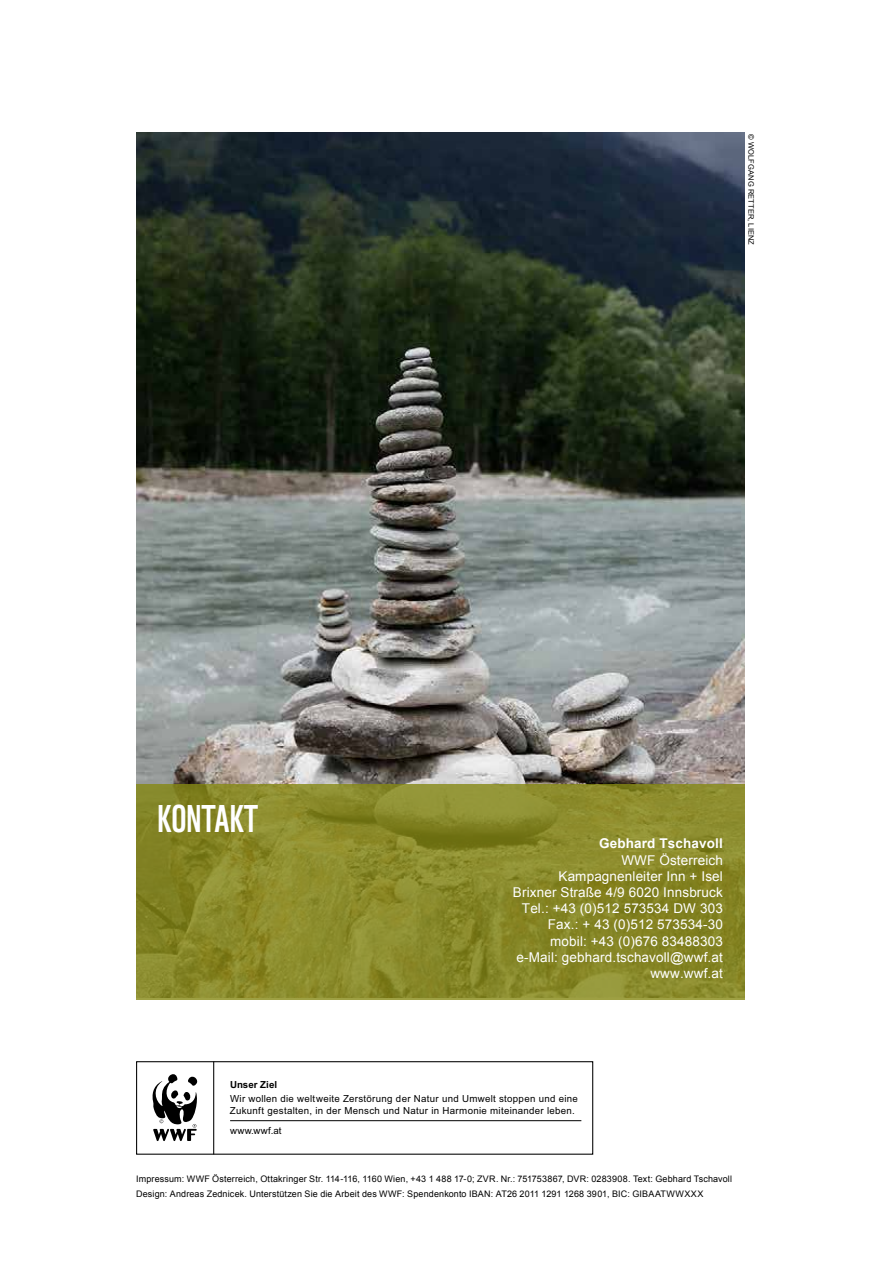
<style>
.page{position:relative;width:893px;height:1263px;background:#fff}
.page>*{position:absolute;margin:0;border:0;box-sizing:border-box;transform-origin:0 0}
.t1{font:37.5px "WWF";color:#fff}
.t2{font:13.5px/16.2px "Arial";letter-spacing:.01em;color:#fff;text-align:right}
.t3{font:700 13.5px "Arial";letter-spacing:.01em;color:#fff}
.t4{font:9.75px/12.1px "Arial";letter-spacing:.03em;color:#000}
.t5{font:700 9.75px "Arial";color:#000}
.t6{font:9px/14.7px "Arial";letter-spacing:.02em;color:#000}
.t7{font:7.5px "Arial";letter-spacing:.01em;color:#000}
</style>
<div class="page">
<img style="left:137px;top:133px;width:607px;height:651px">
<svg style="left:136px;top:784px;width:608px;height:215px;background:#888829"></svg>
<div style="left:136px;top:1061px;width:457px;height:94px;border:1px solid #000"></div>
<hr style="left:230px;top:1120px;width:351px;height:1px;background:#000">
<hr style="left:213px;top:1061px;width:1px;height:93px;background:#000">
<svg style="left:152px;top:1074px;width:46px;height:67px"></svg>
<p class="t7" style="left:756px;top:134px;width:112px;rotate:90deg">© WOLFGANG RETTER, LIENZ</p>
<h1 class="t1" style="left:157px;top:789px;width:102px">KONTAKT</h1>
<h2 class="t3" style="left:599px;top:835px;width:125px">Gebhard Tschavoll</h2>
<h2 class="t2" style="left:513px;top:852px;width:211px">WWF Österreich<br>Kampagnenleiter Inn + Isel<br>Brixner Straße 4/9 6020 Innsbruck<br>Tel.: +43 (0)512 573534 DW 303<br>Fax.: + 43 (0)512 573534-30 mobil: +43 (0)676 83488303 e-Mail: gebhard.tschavoll@wwf.at www.wwf.at</h2>
<p class="t5" style="left:230px;top:1078px;width:49px">Unser Ziel</p>
<p class="t4" style="left:230px;top:1125px;width:53px">www.wwf.at</p>
<p class="t4" style="left:230px;top:1092px;width:349px">Wir wollen die weltweite Zerstörung der Natur und Umwelt stoppen und eine<br>Zukunft gestalten, in der Mensch und Natur in Harmonie miteinander leben.</p>
<p class="t6" style="left:136px;top:1172px;width:597px">Impressum: WWF Österreich, Ottakringer Str. 114-116, 1160 Wien, +43 1 488 17-0; ZVR. Nr.: 751753867, DVR: 0283908. Text: Gebhard Tschavoll<br>Design: Andreas Zednicek. Unterstützen Sie die Arbeit des WWF: Spendenkonto IBAN: AT26 2011 1291 1268 3901, BIC: GIBAATWWXXX</p>
</div>
